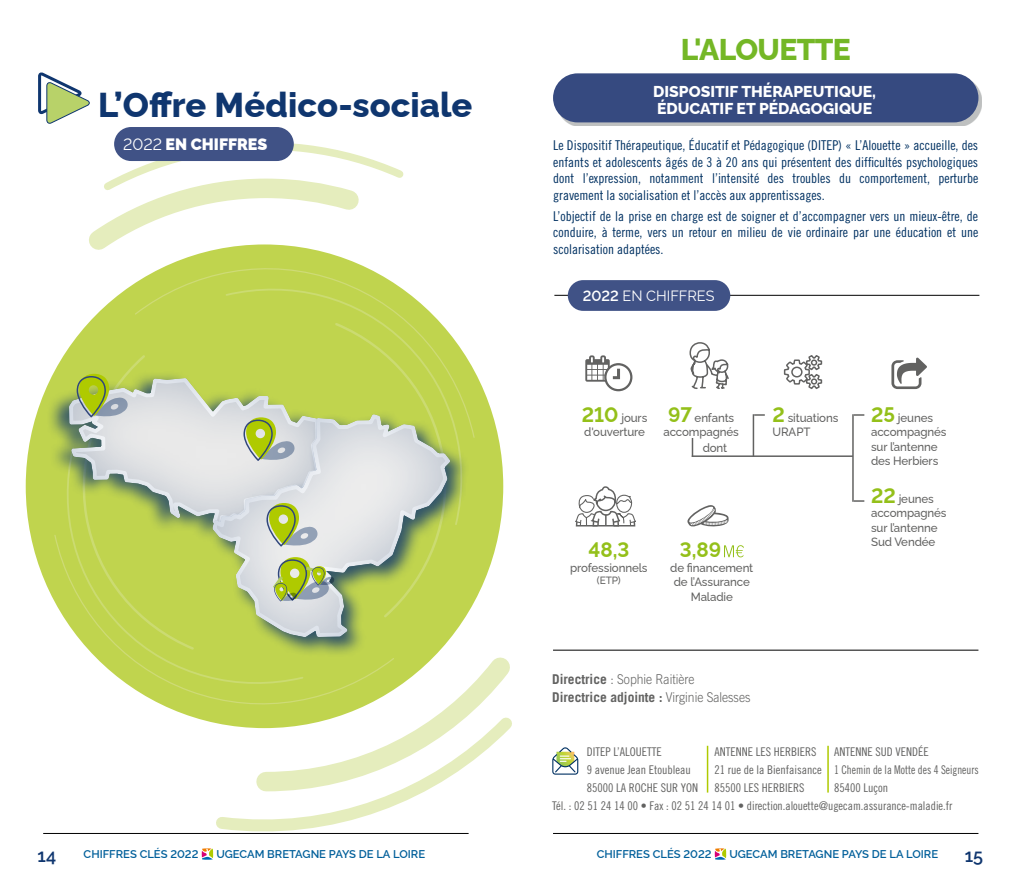
<style>
.page{position:relative;width:1021px;height:893px;background:#fff}
.page>*{position:absolute;margin:0;border:0;box-sizing:border-box;transform-origin:0 0}
.t1{font:800 34.5px "Raleway";color:#0f366f}
.t2{font:800 30px "Raleway";letter-spacing:-.02em;color:#74b726}
.t3{font:700 21px "Raleway";color:#94c01a}
.t4{font:600 18px "Raleway";color:#0f366f}
.t5{font:900 16.5px "Raleway";color:#fff}
.t6{font:800 15.75px/16.5px "Raleway";color:#fff}
.t7{font:14.85px "Raleway";color:#fff}
.t8{font:13.5px/16.5px "Trade Gothic LT Std Cn 18";color:#003162;text-align:justify}
.t9{font:300 13.5px/18px "Trade Gothic LT Std";color:#626261;scale:.9 1}
.t10{font:12px/18px "Trade Gothic LT Std Cn 18";color:#626261}
.t11{font:500 12px/14.4px "Raleway";letter-spacing:-.01em;color:#626261;scale:.96 1}
.t12{font:600 11.25px "Raleway";color:#005f9a}
.t13{font:500 10.5px "Raleway";color:#626261;scale:.96 1}
.s1{font-weight:400}
.s2{font-weight:600}
.s3{font-weight:700;font-size:21px;color:#94c01a}
.s4{font-weight:700}
</style>
<div class="page">
<hr style="left:554px;top:295px;width:425px;height:1px;background:#000">
<svg style="left:556px;top:78px;width:426px;height:48px;background:#bbbfc3"></svg>
<div style="left:553px;top:73px;width:425px;height:49px;background:#364a80;border-radius:25px"></div>
<div style="left:568px;top:280px;width:162px;height:31px;background:#405286;border-radius:15px"></div>
<hr style="left:827px;top:746px;width:1px;height:47px;background:#afca00">
<hr style="left:706px;top:746px;width:2px;height:47px;background:#afca00">
<div style="left:26px;top:244px;width:477px;height:484px;background:#c0d44e;border-radius:50%"></div>
<svg style="left:53px;top:267px;width:422px;height:452px"></svg>
<svg style="left:76px;top:321px;width:377px;height:331px"></svg>
<div style="left:46px;top:370px;width:275px;height:172px;background:#0f366f;opacity:.73"></div>
<div style="left:209px;top:410px;width:261px;height:248px;background:#0f366f;opacity:.8"></div>
<div style="left:212px;top:413px;width:240px;height:226px;background:#0f366f;opacity:.26"></div>
<svg style="left:246px;top:640px;width:264px;height:67px"></svg>
<svg style="left:89px;top:133px;width:315px;height:134px"></svg>
<svg style="left:208px;top:707px;width:304px;height:127px"></svg>
<svg style="left:270px;top:557px;width:64px;height:44px;background:#b3c282"></svg>
<svg style="left:71px;top:374px;width:247px;height:173px"></svg>
<div style="left:114px;top:127px;width:180px;height:34px;background:#405286;border-radius:17px"></div>
<svg style="left:38px;top:72px;width:52px;height:52px"></svg>
<svg style="left:724px;top:545px;width:19px;height:12px"></svg>
<hr style="left:691px;top:455px;width:162px;height:2px;background:#626261">
<svg style="left:754px;top:414px;width:10px;height:2px"></svg>
<svg style="left:853px;top:414px;width:11px;height:2px"></svg>
<svg style="left:853px;top:500px;width:11px;height:2px"></svg>
<hr style="left:752px;top:414px;width:2px;height:43px;background:#626261">
<hr style="left:852px;top:414px;width:1px;height:88px;background:#626261">
<svg style="left:201px;top:848px;width:13px;height:12px"></svg>
<svg style="left:714px;top:848px;width:12px;height:12px"></svg>
<hr style="left:43px;top:833px;width:425px;height:1px;background:#000">
<hr style="left:553px;top:833px;width:425px;height:1px;background:#000">
<svg style="left:552px;top:747px;width:26px;height:28px"></svg>
<hr style="left:553px;top:650px;width:425px;height:1px;background:#000">
<svg style="left:687px;top:505px;width:41px;height:22px"></svg>
<svg style="left:575px;top:486px;width:61px;height:41px"></svg>
<svg style="left:605px;top:364px;width:26px;height:26px"></svg>
<div style="left:604px;top:363px;width:28px;height:28px;border:2px solid #626261;border-radius:50%"></div>
<svg style="left:585px;top:355px;width:36px;height:27px"></svg>
<svg style="left:689px;top:342px;width:41px;height:115px"></svg>
<svg style="left:783px;top:355px;width:40px;height:34px"></svg>
<svg style="left:891px;top:358px;width:35px;height:31px"></svg>
<h1 class="t1" style="left:98px;top:77px;width:376px">L’Offre Médico-sociale</h1>
<p class="t5" style="left:123px;top:131px;width:146px"><span class="s1">2022</span> EN CHIFFRES</p>
<h2 class="t2" style="left:680px;top:25px;width:172px">L'ALOUETTE</h2>
<p class="t6" style="left:653px;top:81px;width:224px">DISPOSITIF THÉRAPEUTIQUE,<br>ÉDUCATIF ET PÉDAGOGIQUE</p>
<p class="t8" style="left:553px;top:137px;width:426px">Le Dispositif Thérapeutique, Éducatif et Pédagogique (DITEP) « L’Alouette » accueille, des enfants et adolescents âgés de 3 à 20 ans qui présentent des difficultés psychologiques dont l’expression, notamment l’intensité des troubles du comportement, perturbe gravement la socialisation et l’accès aux apprentissages.</p>
<p class="t8" style="left:553px;top:207px;width:426px">L’objectif de la prise en charge est de soigner et d’accompagner vers un mieux-être, de conduire, à terme, vers un retour en milieu de vie ordinaire par une éducation et une scolarisation adaptées.</p>
<p class="t7" style="left:582px;top:284px;width:133px"><span class="s2">2022</span> EN CHIFFRES</p>
<p class="t11" style="left:582px;top:409px;width:70px"><span class="s3">210</span> jours d'ouverture</p>
<p class="t11" style="left:663px;top:409px;width:80px;text-align:center"><span class="s3">97</span> enfants accompagnés</p>
<p class="t11" style="left:702px;top:439px;width:27px">dont</p>
<h3 class="t3" style="left:588px;top:533px;width:42px">48,3</h3>
<p class="t11" style="left:570px;top:559px;width:82px">professionnels</p>
<p class="t13" style="left:597px;top:572px;width:26px">(ETP)</p>
<h3 class="t3" style="left:680px;top:533px;width:43px">3,89</h3>
<p class="t11" style="left:670px;top:559px;width:88px;text-align:center">de financement de l’Assurance<br>Maladie</p>
<p class="t11" style="left:772px;top:409px;width:70px"><span class="s3">2</span> situations<br>URAPT</p>
<p class="t11" style="left:871px;top:409px;width:80px"><span class="s3">25</span> jeunes accompagnés sur l’antenne des Herbiers</p>
<p class="t11" style="left:871px;top:490px;width:80px"><span class="s3">22</span> jeunes accompagnés sur l’antenne<br>Sud Vendée</p>
<p class="t9" style="left:552px;top:670px;width:222px"><span class="s4">Directrice</span> : Sophie Raitière<br><span class="s4">Directrice adjointe :</span> Virginie Salesses</p>
<p class="t10" style="left:834px;top:743px;width:146px">ANTENNE SUD VENDÉE<br>1 Chemin de la Motte des 4 Seigneurs<br>85400 Luçon</p>
<p class="t10" style="left:587px;top:743px;width:77px">DITEP L’ALOUETTE</p>
<p class="t10" style="left:587px;top:761px;width:105px">9 avenue Jean Etoubleau</p>
<p class="t10" style="left:587px;top:779px;width:113px">85000 LA ROCHE SUR YON</p>
<p class="t10" style="left:552px;top:797px;width:401px">Tél. : 02 51 24 14 00 • Fax : 02 51 24 14 01 • direction.alouette@ugecam.assurance-maladie.fr</p>
<p class="t10" style="left:714px;top:743px;width:109px">ANTENNE LES HERBIERS<br>21 rue de la Bienfaisance<br>85500 LES HERBIERS</p>
<h3 class="t4" style="left:38px;top:841px;width:20px">14</h3>
<p class="t12" style="left:84px;top:845px;width:116px">CHIFFRES CLÉS 2022</p>
<p class="t12" style="left:216px;top:845px;width:210px">UGECAM BRETAGNE PAYS DE LA LOIRE</p>
<p class="t12" style="left:596px;top:845px;width:116px">CHIFFRES CLÉS 2022</p>
<p class="t12" style="left:729px;top:845px;width:210px">UGECAM BRETAGNE PAYS DE LA LOIRE</p>
<h3 class="t4" style="left:964px;top:841px;width:20px">15</h3>
</div>
